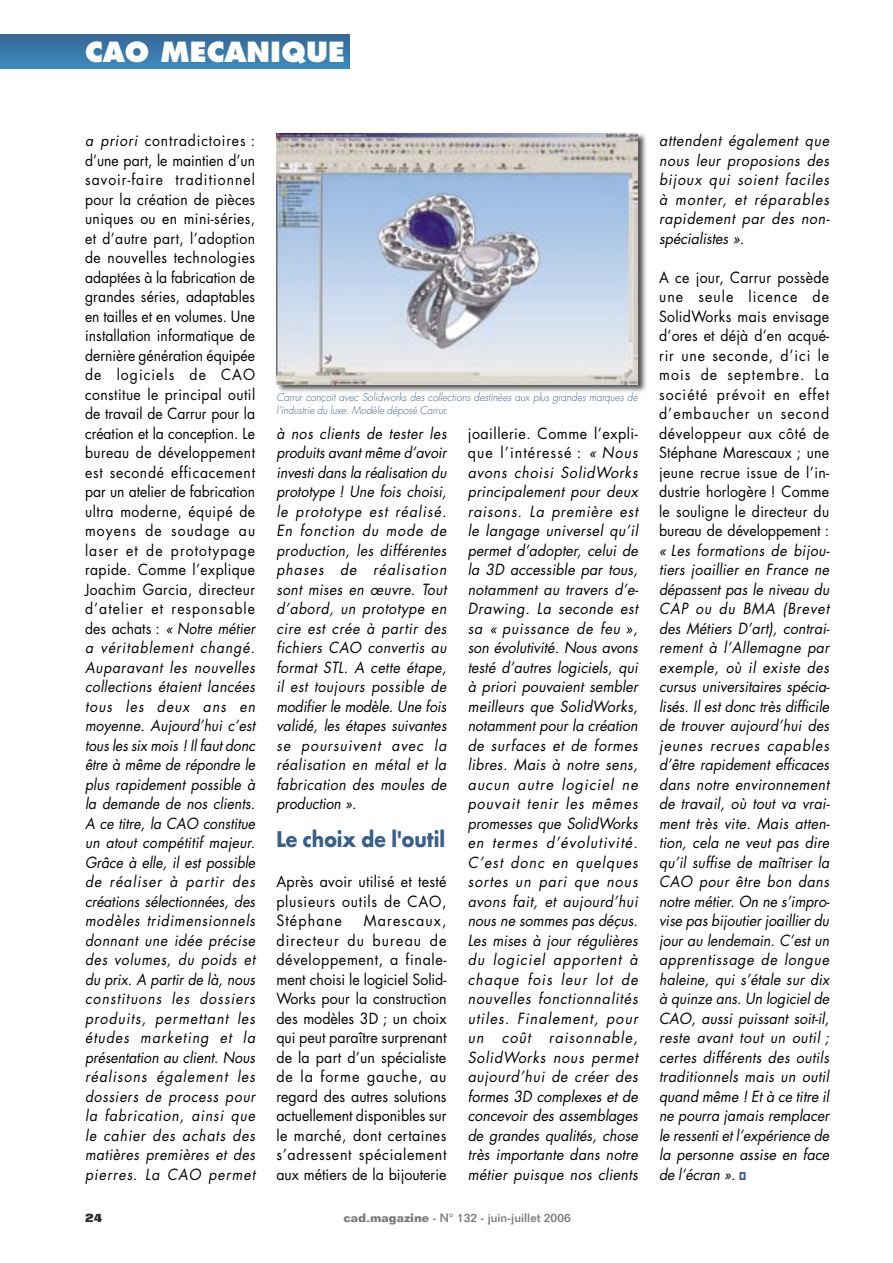
<style>
.page{position:relative;width:893px;height:1263px;background:#fff}
.page>*{position:absolute;margin:0;border:0;box-sizing:border-box;transform-origin:0 0}
.t1{font:800 27px "Futura";color:#fff}
.t2{font:700 21px "Futura";color:#38608c;scale:.9 1}
.t3{font:italic 15px/19.5px "Futura";letter-spacing:.03em;color:#000;text-align:justify;scale:.93 1}
.t4{font:italic 15px/19.5px "Futura";letter-spacing:.03em;color:#000;text-align:justify;scale:.95 1}
.t5{font:italic 15px/19.5px "Futura";letter-spacing:.03em;color:#000;text-align:justify;scale:.94 1}
.t6{font:15px/19.5px "Futura";letter-spacing:.02em;color:#000;text-align:justify;scale:.95 1}
.t7{font:15px/19.5px "Futura";letter-spacing:.02em;color:#000;text-align:justify;scale:.94 1}
.t8{font:500 12px "Folio";color:#7b7c7c}
.t9{font:800 12px "Folio";color:#2a2a2a}
.t10{font:italic 300 10.5px/12.6px "Futura";color:#38608c;scale:.95 1}
.s1{font-style:normal}
.s2{font-weight:700}
</style>
<div class="page">
<svg style="left:0;top:34px;width:350px;height:35px;background:#3879a8"></svg>
<img style="left:276px;top:133px;width:370px;height:259px">
<img style="left:276px;top:134px;width:362px;height:250px">
<h1 class="t1" style="left:85px;top:35px;width:261px">CAO MECANIQUE</h1>
<p class="t3" style="left:85px;top:131px;width:184px">a priori <span class="s1">contradictoires : d’une part, le maintien d’un savoir-faire traditionnel pour la création de pièces uniques ou en mini-séries, et d’autre part, l’adoption de nouvelles technologies adaptées à la fabrication de grandes séries, adaptables en tailles et en volumes. Une installation informatique de dernière génération équipée de logiciels de CAO constitue le principal outil de travail de Carrur pour la création et la conception. Le bureau de développement est secondé efficacement par un atelier de fabrication ultra moderne, équipé de moyens de soudage au laser et de prototypage rapide. Comme l’explique Joachim Garcia, directeur d’atelier et responsable des achats :</span> « Notre métier a véritablement changé.<br>Auparavant les nouvelles collections étaient lancées tous les deux ans en moyenne. Aujourd’hui c’est tous les six mois ! Il faut donc être à même de répondre le plus rapidement possible à la demande de nos clients.<br>A ce titre, la CAO constitue un atout compétitif majeur.<br>Grâce à elle, il est possible de réaliser à partir des créations sélectionnées, des modèles tridimensionnels donnant une idée précise des volumes, du poids et du prix. A partir de là, nous constituons les dossiers produits, permettant les études marketing et la présentation au client. Nous réalisons également les dossiers de process pour la fabrication, ainsi que le cahier des achats des matières premières et des pierres. La CAO permet</p>
<p class="t10" style="left:276px;top:391px;width:382px">Carrur conçoit avec Solidworks des collections destinées aux plus grandes marques de l’industrie du luxe. Modèle déposé Carrur.</p>
<p class="t3" style="left:276px;top:423px;width:184px">à nos clients de tester les produits avant même d’avoir investi dans la réalisation du prototype ! Une fois choisi, le prototype est réalisé.<br>En fonction du mode de production, les différentes phases de réalisation sont mises en œuvre. Tout d’abord, un prototype en cire est crée à partir des fichiers CAO convertis au format STL. A cette étape, il est toujours possible de modifier le modèle. Une fois validé, les étapes suivantes se poursuivent avec la réalisation en métal et la fabrication des moules de production »<span class="s1">.</span></p>
<h2 class="t2" style="left:276px;top:825px;width:189px">Le choix de l'outil</h2>
<p class="t6" style="left:276px;top:872px;width:181px">Après avoir utilisé et testé plusieurs outils de CAO, Stéphane</p>
<p class="t6" style="left:276px;top:911px;width:181px;text-indent:88px">Marescaux, directeur du bureau de développement, a finale&shy;ment choisi le logiciel Solid-Works pour la construction des modèles 3D ; un choix qui peut paraître surprenant de la part d’un spécialiste de la forme gauche, au regard des autres solutions actuellement disponibles sur le marché, dont certaines s’adressent spécialement aux métiers de la bijouterie</p>
<p class="t4" style="left:468px;top:423px;width:181px"><span class="s1">joaillerie. Comme l’expli&shy;que l’intéressé :</span> « Nous avons choisi SolidWorks principalement pour deux raisons. La première est le langage universel qu’il permet d’adopter, celui de la 3D accessible par tous, notamment au travers d’e-Drawing. La seconde est sa « puissance de feu », son évolutivité. Nous avons testé d’autres logiciels, qui à priori pouvaient sembler meilleurs que SolidWorks, notamment pour la création de surfaces et de formes libres. Mais à notre sens, aucun autre logiciel ne pouvait tenir les mêmes promesses que SolidWorks en termes d’évolutivité.<br>C’est donc en quelques sortes un pari que nous avons fait, et aujourd’hui nous ne sommes pas déçus.<br>Les mises à jour régulières du logiciel apportent à chaque fois leur lot de nouvelles fonctionnalités utiles. Finalement, pour un coût raisonnable, SolidWorks nous permet aujourd’hui de créer des formes 3D complexes et de concevoir des assemblages de grandes qualités, chose très importante dans notre métier puisque nos clients</p>
<p class="t9" style="left:85px;top:1210px;width:19px">24</p>
<p class="t8" style="left:344px;top:1210px;width:229px"><span class="s2">cad-magazine</span> - N° 132 - juin-juillet 2006</p>
<p class="t4" style="left:659px;top:131px;width:181px">attendent également que nous leur proposions des bijoux qui soient faciles à monter, et réparables rapidement par des non&shy;spécialistes »<span class="s1">.</span></p>
<p class="t7" style="left:659px;top:267px;width:183px">A ce jour, Carrur possède une seule licence de SolidWorks mais envisage d’ores et déjà d’en acqué&shy;rir une seconde, d’ici le mois de septembre. La société prévoit en effet d’embaucher un second développeur aux côté de Stéphane Marescaux ; une jeune recrue issue de l’in&shy;dustrie horlogère ! Comme le souligne le directeur du bureau de développement :</p>
<p class="t5" style="left:659px;top:540px;width:183px">« Les formations de bijou&shy;tiers joaillier en France ne dépassent pas le niveau du CAP ou du BMA (Brevet des Métiers D’art), contrai&shy;rement à l’Allemagne par exemple, où il existe des cursus universitaires spécia&shy;lisés. Il est donc très difficile de trouver aujourd’hui des jeunes recrues capables d’être rapidement efficaces dans notre environnement de travail, où tout va vrai&shy;ment très vite. Mais atten&shy;tion, cela ne veut pas dire qu’il suffise de maîtriser la CAO pour être bon dans notre métier. On ne s’impro&shy;vise pas bijoutier joaillier du jour au lendemain. C’est un apprentissage de longue haleine, qui s’étale sur dix à quinze ans. Un logiciel de CAO, aussi puissant soit-il, reste avant tout un outil ; certes différents des outils traditionnels mais un outil quand même ! Et à ce titre il ne pourra jamais remplacer le ressenti et l’expérience de la personne assise en face de l’écran ».</p>
</div>
